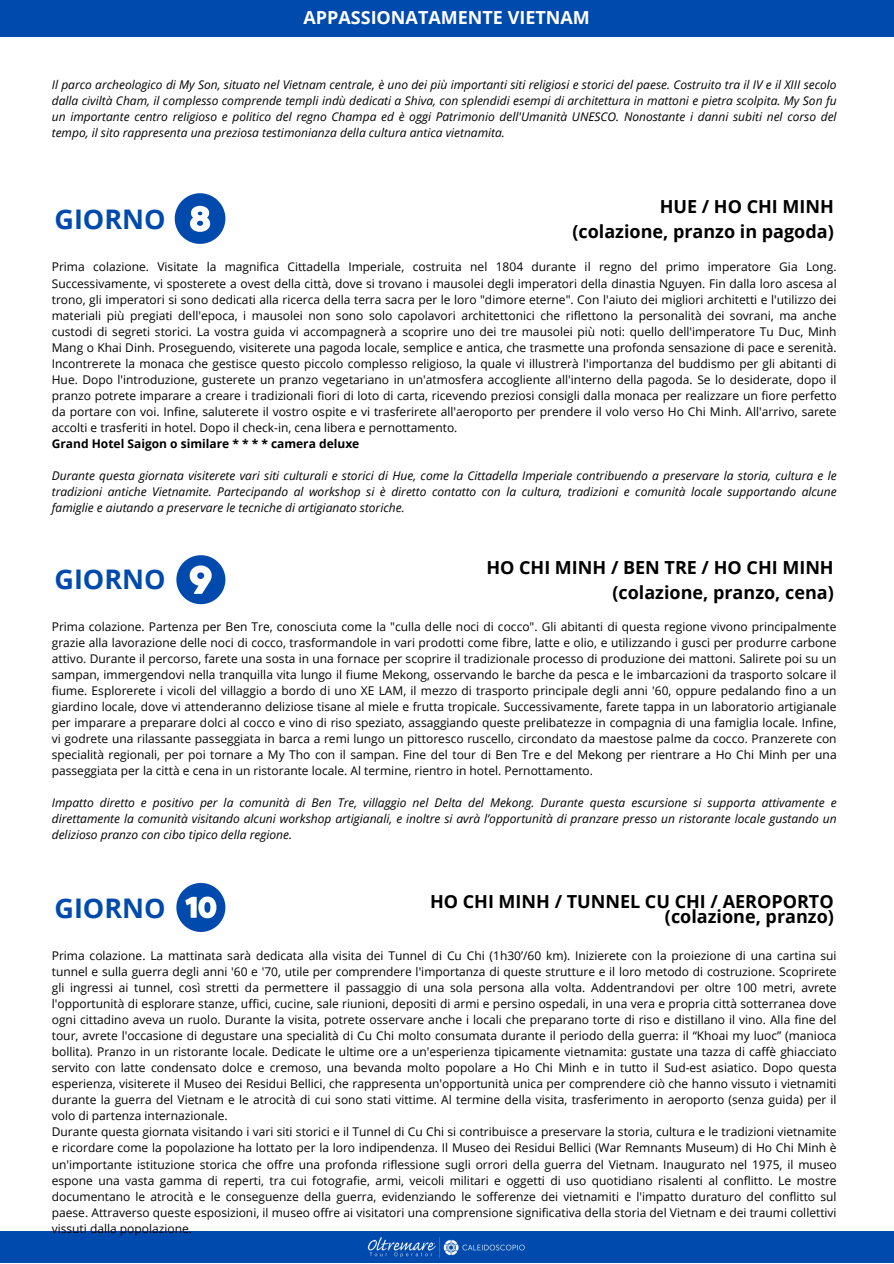
<style>
.page{position:relative;width:894px;height:1264px;background:#fff}
.page>*{position:absolute;margin:0;border:0;box-sizing:border-box;transform-origin:0 0}
.t1{font:700 27px "Open Sans";color:#004aad}
.t2{font:700 18px/24.8px "Open Sans";color:#000;text-align:right}
.t3{font:700 18px "Open Sans";color:#fff}
.t4{font:12px/16px "Open Sans";color:#000;text-align:justify}
.t5{font:italic 12px/16px "Open Sans";color:#000;text-align:justify}
.t6{font:700 12px "Open Sans";color:#000}
</style>
<div class="page">
<div style="left:0;top:1231px;width:893px;height:32px;background:#004aad"></div>
<img style="left:367px;top:1237px;width:158px;height:21px">
<div style="left:0;top:0;width:893px;height:37px;background:#004aad"></div>
<svg style="left:176px;top:883px;width:49px;height:48px"></svg>
<svg style="left:176px;top:555px;width:49px;height:49px"></svg>
<svg style="left:175px;top:193px;width:50px;height:51px"></svg>
<p class="t3" style="left:303px;top:5px;width:288px">APPASSIONATAMENTE VIETNAM</p>
<h3 class="t5" style="left:52px;top:76px;width:786px">Il parco archeologico di My Son, situato nel Vietnam centrale, è uno dei più importanti siti religiosi e storici del paese. Costruito tra il IV e il XIII secolo dalla civiltà Cham, il complesso comprende templi indù dedicati a Shiva, con splendidi esempi di architettura in mattoni e pietra scolpita. My Son fu un importante centro religioso e politico del regno Champa ed è oggi Patrimonio dell'Umanità UNESCO. Nonostante i danni subiti nel corso del tempo, il sito rappresenta una preziosa testimonianza della cultura antica vietnamita.</h3>
<h2 class="t2" style="left:572px;top:193px;width:263px">HUE / HO CHI MINH (colazione, pranzo in pagoda)</h2>
<p class="t1" style="left:54px;top:201px;width:113px">GIORNO</p>
<p class="t4" style="left:52px;top:259px;width:786px">Prima colazione. Visitate la magnifica Cittadella Imperiale, costruita nel 1804 durante il regno del primo imperatore Gia Long.<br>Successivamente, vi sposterete a ovest della città, dove si trovano i mausolei degli imperatori della dinastia Nguyen. Fin dalla loro ascesa al trono, gli imperatori si sono dedicati alla ricerca della terra sacra per le loro "dimore eterne". Con l'aiuto dei migliori architetti e l'utilizzo dei materiali più pregiati dell'epoca, i mausolei non sono solo capolavori architettonici che riflettono la personalità dei sovrani, ma anche custodi di segreti storici. La vostra guida vi accompagnerà a scoprire uno dei tre mausolei più noti: quello dell'imperatore Tu Duc, Minh Mang o Khai Dinh. Proseguendo, visiterete una pagoda locale, semplice e antica, che trasmette una profonda sensazione di pace e serenità.<br>Incontrerete la monaca che gestisce questo piccolo complesso religioso, la quale vi illustrerà l'importanza del buddismo per gli abitanti di Hue. Dopo l'introduzione, gusterete un pranzo vegetariano in un'atmosfera accogliente all'interno della pagoda. Se lo desiderate, dopo il pranzo potrete imparare a creare i tradizionali fiori di loto di carta, ricevendo preziosi consigli dalla monaca per realizzare un fiore perfetto da portare con voi. Infine, saluterete il vostro ospite e vi trasferirete all'aeroporto per prendere il volo verso Ho Chi Minh. All'arrivo, sarete accolti e trasferiti in hotel. Dopo il check-in, cena libera e pernottamento.</p>
<p class="t6" style="left:52px;top:435px;width:309px">Grand Hotel Saigon o similare * * * * camera deluxe</p>
<h1 class="t5" style="left:52px;top:467px;width:786px">Durante questa giornata visiterete vari siti culturali e storici di Hue, come la Cittadella Imperiale contribuendo a preservare la storia, cultura e le tradizioni antiche Vietnamite. Partecipando al workshop si è diretto contatto con la cultura, tradizioni e comunità locale supportando alcune famiglie e aiutando a preservare le tecniche di artigianato storiche.</h1>
<h2 class="t2" style="left:486px;top:554px;width:349px">HO CHI MINH / BEN TRE / HO CHI MINH (colazione, pranzo, cena)</h2>
<p class="t1" style="left:54px;top:560px;width:113px">GIORNO</p>
<p class="t4" style="left:52px;top:618px;width:786px">Prima colazione. Partenza per Ben Tre, conosciuta come la "culla delle noci di cocco". Gli abitanti di questa regione vivono principalmente grazie alla lavorazione delle noci di cocco, trasformandole in vari prodotti come fibre, latte e olio, e utilizzando i gusci per produrre carbone attivo. Durante il percorso, farete una sosta in una fornace per scoprire il tradizionale processo di produzione dei mattoni. Salirete poi su un sampan, immergendovi nella tranquilla vita lungo il fiume Mekong, osservando le barche da pesca e le imbarcazioni da trasporto solcare il fiume. Esplorerete i vicoli del villaggio a bordo di uno XE LAM, il mezzo di trasporto principale degli anni '60, oppure pedalando fino a un giardino locale, dove vi attenderanno deliziose tisane al miele e frutta tropicale. Successivamente, farete tappa in un laboratorio artigianale per imparare a preparare dolci al cocco e vino di riso speziato, assaggiando queste prelibatezze in compagnia di una famiglia locale. Infine, vi godrete una rilassante passeggiata in barca a remi lungo un pittoresco ruscello, circondato da maestose palme da cocco. Pranzerete con specialità regionali, per poi tornare a My Tho con il sampan. Fine del tour di Ben Tre e del Mekong per rientrare a Ho Chi Minh per una passeggiata per la città e cena in un ristorante locale. Al termine, rientro in hotel. Pernottamento.</p>
<h1 class="t5" style="left:52px;top:794px;width:786px">Impatto diretto e positivo per la comunità di Ben Tre, villaggio nel Delta del Mekong. Durante questa escursione si supporta attivamente e direttamente la comunità visitando alcuni workshop artigianali, e inoltre si avrà l’opportunità di pranzare presso un ristorante locale gustando un delizioso pranzo con cibo tipico della regione.</h1>
<p class="t2" style="left:430px;top:892px;width:405px;line-height:15.8px">HO CHI MINH / TUNNEL CU CHI / AEROPORTO (colazione, pranzo)</p>
<p class="t1" style="left:54px;top:889px;width:113px">GIORNO</p>
<h1 class="t4" style="left:52px;top:947px;width:786px">Prima colazione. La mattinata sarà dedicata alla visita dei Tunnel di Cu Chi (1h30’/60 km). Inizierete con la proiezione di una cartina sui tunnel e sulla guerra degli anni '60 e '70, utile per comprendere l'importanza di queste strutture e il loro metodo di costruzione. Scoprirete gli ingressi ai tunnel, così stretti da permettere il passaggio di una sola persona alla volta. Addentrandovi per oltre 100 metri, avrete l'opportunità di esplorare stanze, uffici, cucine, sale riunioni, depositi di armi e persino ospedali, in una vera e propria città sotterranea dove ogni cittadino aveva un ruolo. Durante la visita, potrete osservare anche i locali che preparano torte di riso e distillano il vino. Alla fine del tour, avrete l'occasione di degustare una specialità di Cu Chi molto consumata durante il periodo della guerra: il “Khoai my luoc” (manioca bollita). Pranzo in un ristorante locale. Dedicate le ultime ore a un'esperienza tipicamente vietnamita: gustate una tazza di caffè ghiacciato servito con latte condensato dolce e cremoso, una bevanda molto popolare a Ho Chi Minh e in tutto il Sud-est asiatico. Dopo questa esperienza, visiterete il Museo dei Residui Bellici, che rappresenta un'opportunità unica per comprendere ciò che hanno vissuto i vietnamiti durante la guerra del Vietnam e le atrocità di cui sono stati vittime. Al termine della visita, trasferimento in aeroporto (senza guida) per il volo di partenza internazionale.</h1>
<p class="t4" style="left:52px;top:1123px;width:786px">Durante questa giornata visitando i vari siti storici e il Tunnel di Cu Chi si contribuisce a preservare la storia, cultura e le tradizioni vietnamite e ricordare come la popolazione ha lottato per la loro indipendenza. Il Museo dei Residui Bellici (War Remnants Museum) di Ho Chi Minh è un'importante istituzione storica che offre una profonda riflessione sugli orrori della guerra del Vietnam. Inaugurato nel 1975, il museo espone una vasta gamma di reperti, tra cui fotografie, armi, veicoli militari e oggetti di uso quotidiano risalenti al conflitto. Le mostre documentano le atrocità e le conseguenze della guerra, evidenziando le sofferenze dei vietnamiti e l'impatto duraturo del conflitto sul paese. Attraverso queste esposizioni, il museo offre ai visitatori una comprensione significativa della storia del Vietnam e dei traumi collettivi vissuti dalla popolazione.</p>
</div>
